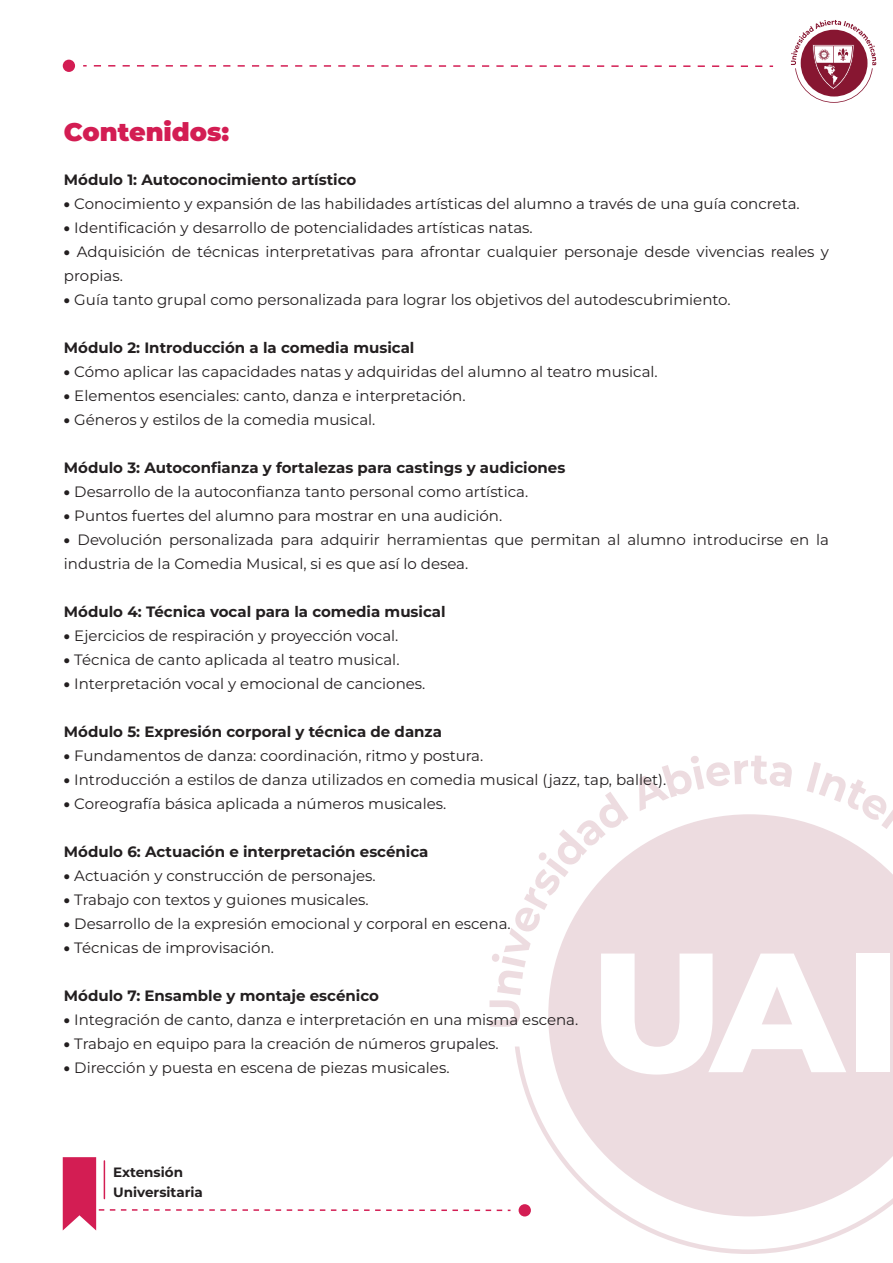
<style>
.page{position:relative;width:893px;height:1263px;background:#fff}
.page>*{position:absolute;margin:0;border:0;box-sizing:border-box;transform-origin:0 0}
.t1{font:900 25.5px "Montserrat";color:#d31d53}
.t2{font:15px/24px "Montserrat";color:#231f20}
.t3{font:700 15px "Montserrat";color:#231f20}
.t4{font:700 13.5px/20.9px "Montserrat";color:#231f20}
.s1{font-weight:900}
</style>
<div class="page">
<svg style="left:94px;top:65px;width:679px;height:2px"></svg>
<div style="left:63px;top:60px;width:12px;height:12px;background:#d31d53;border-radius:50%"></div>
<svg style="left:791px;top:20px;width:85px;height:83px"></svg>
<svg style="left:62px;top:755px;width:831px;height:499px"></svg>
<div style="left:519px;top:1204px;width:12px;height:12px;background:#d31d53;border-radius:50%"></div>
<h1 class="t1" style="left:64px;top:113px;width:167px">Contenidos:</h1>
<p class="t3" style="left:64px;top:169px;width:294px">Módulo 1: Autoconocimiento artístico</p>
<p class="t2" style="left:64px;top:191px;width:737px"><span class="s1">•</span> Conocimiento y expansión de las habilidades artísticas del alumno a través de una guía concreta.</p>
<p class="t2" style="left:64px;top:215px;width:470px"><span class="s1">•</span> Identificación y desarrollo de potencialidades artísticas natas.</p>
<p class="t2" style="left:64px;top:239px;width:767px"><span class="s1">•</span> Adquisición de técnicas interpretativas para afrontar cualquier personaje desde vivencias reales y propias.</p>
<p class="t2" style="left:64px;top:287px;width:668px"><span class="s1">•</span> Guía tanto grupal como personalizada para lograr los objetivos del autodescubrimiento.</p>
<p class="t3" style="left:64px;top:337px;width:352px">Módulo 2: Introducción a la comedia musical</p>
<p class="t2" style="left:64px;top:359px;width:595px"><span class="s1">•</span> Cómo aplicar las capacidades natas y adquiridas del alumno al teatro musical.</p>
<p class="t2" style="left:64px;top:383px;width:403px"><span class="s1">•</span> Elementos esenciales: canto, danza e interpretación.</p>
<p class="t2" style="left:64px;top:407px;width:313px"><span class="s1">•</span> Géneros y estilos de la comedia musical.</p>
<p class="t3" style="left:64px;top:457px;width:503px">Módulo 3: Autoconfianza y fortalezas para castings y audiciones</p>
<p class="t2" style="left:64px;top:479px;width:466px"><span class="s1">•</span> Desarrollo de la autoconfianza tanto personal como artística.</p>
<p class="t2" style="left:64px;top:503px;width:440px"><span class="s1">•</span> Puntos fuertes del alumno para mostrar en una audición.</p>
<p class="t2" style="left:64px;top:527px;width:767px"><span class="s1">•</span> Devolución personalizada para adquirir herramientas que permitan al alumno introducirse en la industria de la Comedia Musical, si es que así lo desea.</p>
<p class="t3" style="left:64px;top:601px;width:383px">Módulo 4: Técnica vocal para la comedia musical</p>
<p class="t2" style="left:64px;top:623px;width:336px"><span class="s1">•</span> Ejercicios de respiración y proyección vocal.</p>
<p class="t2" style="left:64px;top:647px;width:337px"><span class="s1">•</span> Técnica de canto aplicada al teatro musical.</p>
<p class="t2" style="left:64px;top:671px;width:363px"><span class="s1">•</span> Interpretación vocal y emocional de canciones.</p>
<p class="t3" style="left:64px;top:721px;width:380px">Módulo 5: Expresión corporal y técnica de danza</p>
<p class="t2" style="left:64px;top:743px;width:421px"><span class="s1">•</span> Fundamentos de danza: coordinación, ritmo y postura.</p>
<p class="t2" style="left:64px;top:767px;width:604px"><span class="s1">•</span> Introducción a estilos de danza utilizados en comedia musical (jazz, tap, ballet).</p>
<p class="t2" style="left:64px;top:791px;width:384px"><span class="s1">•</span> Coreografía básica aplicada a números musicales.</p>
<p class="t3" style="left:64px;top:841px;width:366px">Módulo 6: Actuación e interpretación escénica</p>
<p class="t2" style="left:64px;top:863px;width:313px"><span class="s1">•</span> Actuación y construcción de personajes.</p>
<p class="t2" style="left:64px;top:887px;width:306px"><span class="s1">•</span> Trabajo con textos y guiones musicales.</p>
<p class="t2" style="left:64px;top:911px;width:448px"><span class="s1">•</span> Desarrollo de la expresión emocional y corporal en escena.</p>
<p class="t2" style="left:64px;top:935px;width:212px"><span class="s1">•</span> Técnicas de improvisación.</p>
<p class="t3" style="left:64px;top:985px;width:316px">Módulo 7: Ensamble y montaje escénico</p>
<p class="t2" style="left:64px;top:1007px;width:516px"><span class="s1">•</span> Integración de canto, danza e interpretación en una misma escena.</p>
<p class="t2" style="left:64px;top:1031px;width:436px"><span class="s1">•</span> Trabajo en equipo para la creación de números grupales.</p>
<p class="t2" style="left:64px;top:1055px;width:387px"><span class="s1">•</span> Dirección y puesta en escena de piezas musicales.</p>
<p class="t4" style="left:113px;top:1160px;width:91px">Extensión<br>Universitaria</p>
</div>
